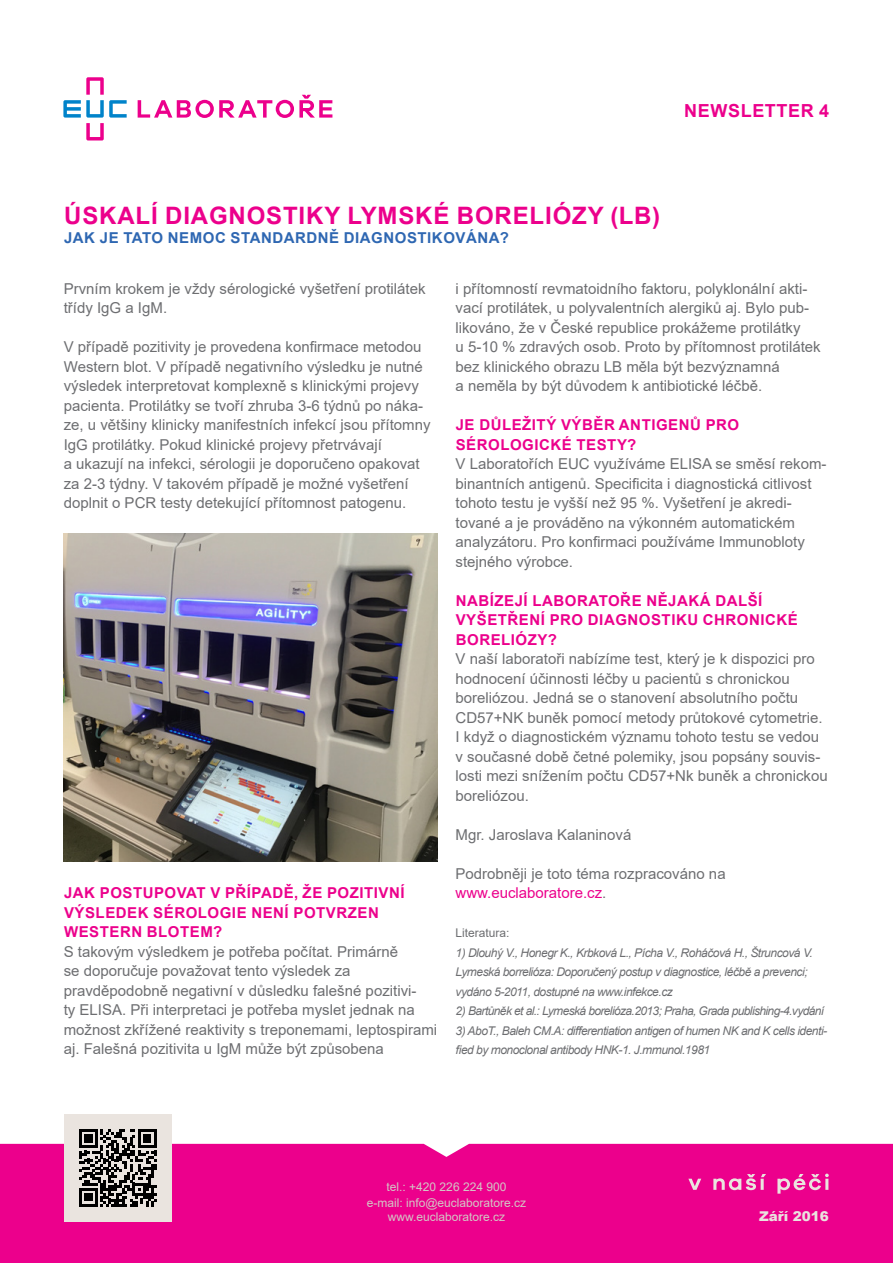
<style>
.page{position:relative;width:893px;height:1263px;background:#fff}
.page>*{position:absolute;margin:0;border:0;box-sizing:border-box;transform-origin:0 0}
.t1{font:700 24px "Arial";letter-spacing:.035em;color:#ec008c}
.t2{font:700 18px "Arial";letter-spacing:.035em;color:#ec008c}
.t3{font:15px/19.5px "Arial";color:#6d6e71}
.t4{font:700 15px/19.5px "Arial";letter-spacing:.035em;color:#ec008c}
.t5{font:700 15px "Arial";letter-spacing:.035em;color:#2e67b2}
.t6{font:900 13.5px "Arial";color:#eae3df}
.t7{font:italic 12px/19.5px "Arial";letter-spacing:-.04em;color:#6d6e71}
.t8{font:12px/14.4px "Arial";color:#d3c7c5;text-align:center}
.t9{font:12px "Arial";color:#6d6e71}
.s1{color:#ec008c}
</style>
<div class="page">
<div style="left:0;top:1144px;width:893px;height:119px;background:#ec008c"></div>
<svg style="left:63px;top:77px;width:64px;height:63px"></svg>
<svg style="left:138px;top:95px;width:194px;height:23px"></svg>
<svg style="left:688px;top:1179px;width:13px;height:11px"></svg>
<svg style="left:713px;top:1174px;width:53px;height:16px"></svg>
<svg style="left:777px;top:1173px;width:52px;height:20px"></svg>
<div style="left:64px;top:1114px;width:107px;height:107px;background:#eae4df"></div>
<svg style="left:79px;top:1129px;width:77px;height:78px"></svg>
<img style="left:64px;top:533px;width:373px;height:328px">
<p class="t2" style="left:684px;top:98px;width:147px">NEWSLETTER 4</p>
<h1 class="t1" style="left:64px;top:198px;width:597px">ÚSKALÍ DIAGNOSTIKY LYMSKÉ BORELIÓZY (LB)</h1>
<p class="t5" style="left:64px;top:227px;width:446px">JAK JE TATO NEMOC STANDARDNĚ DIAGNOSTIKOVÁNA?</p>
<p class="t3" style="left:64px;top:279px;width:363px">Prvním krokem je vždy sérologické vyšetření protilátek třídy IgG a IgM.</p>
<p class="t3" style="left:64px;top:337px;width:368px">V případě pozitivity je provedena konfirmace metodou Western blot. V případě negativního výsledku je nutné výsledek interpretovat komplexně s klinickými projevy pacienta. Protilátky se tvoří zhruba 3-6 týdnů po náka&shy;ze, u většiny klinicky manifestních infekcí jsou přítomny IgG protilátky. Pokud klinické projevy přetrvávají<br>a ukazují na infekci, sérologii je doporučeno opakovat za 2-3 týdny. V takovém případě je možné vyšetření doplnit o PCR testy detekující přítomnost patogenu.</p>
<p class="t4" style="left:64px;top:883px;width:342px">JAK POSTUPOVAT V PŘÍPADĚ, ŽE POZITIVNÍ<br>VÝSLEDEK SÉROLOGIE NENÍ POTVRZEN<br>WESTERN BLOTEM?</p>
<p class="t3" style="left:64px;top:942px;width:375px">S takovým výsledkem je potřeba počítat. Primárně<br>se doporučuje považovat tento výsledek za pravděpodobně negativní v důsledku falešné pozitivi-<br>ty ELISA. Při interpretaci je potřeba myslet jednak na možnost zkřížené reaktivity s treponemami, leptospirami aj. Falešná pozitivita u IgM může být způsobena</p>
<p class="t3" style="left:455px;top:279px;width:367px">i přítomností revmatoidního faktoru, polyklonální akti&shy;vací protilátek, u polyvalentních alergiků aj. Bylo pub&shy;likováno, že v České republice prokážeme protilátky<br>u 5-10 % zdravých osob. Proto by přítomnost protilátek bez klinického obrazu LB měla být bezvýznamná<br>a neměla by být důvodem k antibiotické léčbě.</p>
<p class="t4" style="left:456px;top:415px;width:285px">JE DŮLEŽITÝ VÝBĚR ANTIGENŮ PRO<br>SÉROLOGICKÉ TESTY?</p>
<p class="t3" style="left:455px;top:454px;width:372px">V Laboratořích EUC využíváme ELISA se směsí rekom&shy;binantních antigenů. Specificita i diagnostická citlivost tohoto testu je vyšší než 95 %. Vyšetření je akredi&shy;tované a je prováděno na výkonném automatickém analyzátoru. Pro konfirmaci používáme Immunobloty stejného výrobce.</p>
<p class="t4" style="left:456px;top:591px;width:344px">NABÍZEJÍ LABORATOŘE NĚJAKÁ DALŠÍ<br>VYŠETŘENÍ PRO DIAGNOSTIKU CHRONICKÉ<br>BORELIÓZY?</p>
<p class="t3" style="left:455px;top:649px;width:374px">V naší laboratoři nabízíme test, který je k dispozici pro hodnocení účinnosti léčby u pacientů s chronickou boreliózou. Jedná se o stanovení absolutního počtu CD57+NK buněk pomocí metody průtokové cytometrie.<br>I když o diagnostickém významu tohoto testu se vedou v současné době četné polemiky, jsou popsány souvis&shy;losti mezi snížením počtu CD57+Nk buněk a chronickou boreliózou.</p>
<p class="t3" style="left:455px;top:825px;width:177px">Mgr. Jaroslava Kalaninová</p>
<p class="t3" style="left:455px;top:864px;width:272px">Podrobněji je toto téma rozpracováno na <span class="s1">www.euclaboratore.cz</span>.</p>
<p class="t9" style="left:455px;top:925px;width:56px">Literatura:</p>
<p class="t7" style="left:455px;top:943px;width:359px">1) Dlouhý V., Honegr K., Krbková L., Pícha V., Roháčová H., Štruncová V.<br>Lymeská borrelióza: Doporučený postup v diagnostice, léčbě a prevenci; vydáno 5-2011, dostupné na www.infekce.cz</p>
<p class="t7" style="left:455px;top:1001px;width:370px">2) Bartůněk et al.: Lymeská borelióza.2013; Praha, Grada publishing-4.vydání</p>
<p class="t7" style="left:455px;top:1021px;width:373px">3) AboT., Baleh CM.A: differentiation antigen of humen NK and K cells identi&shy;fied by monoclonal antibody HNK-1. J.mmunol.1981</p>
<p class="t8" style="left:387px;top:1179px;width:121px">tel.: +420 226 224 900</p>
<p class="t8" style="left:367px;top:1195px;width:161px">e-mail: info@euclaboratore.cz www.euclaboratore.cz</p>
<p class="t6" style="left:759px;top:1207px;width:71px">Září 2016</p>
</div>
